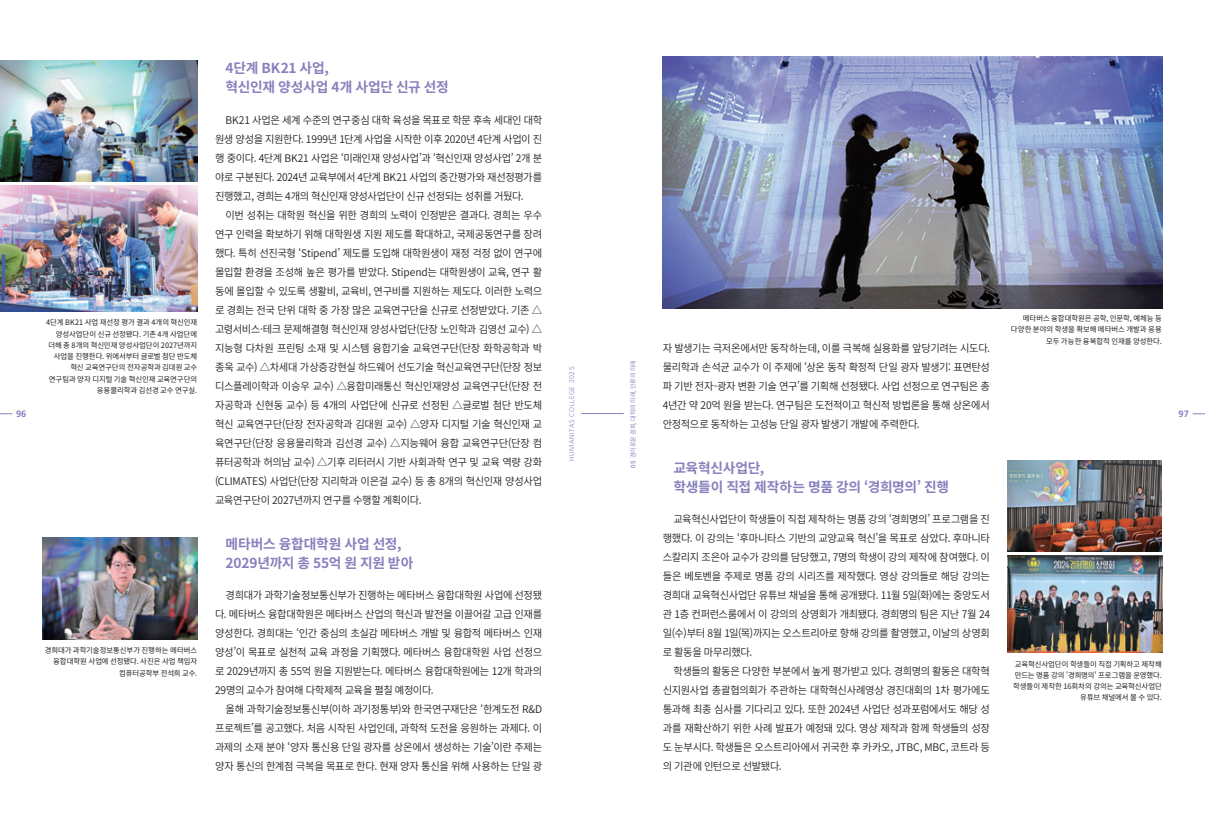
<style>
.page{position:relative;width:1205px;height:815px;background:#fff}
.page>*{position:absolute;margin:0;border:0;box-sizing:border-box;transform-origin:0 0}
.t1{font:700 13.75px/19px "Source Han Sans K";letter-spacing:-.015em;color:#8781bd}
.t2{font:10.5px/19px "Source Han Sans K";letter-spacing:-.035em;color:#231f20;text-align:justify}
.t3{font:700 9.25px "Frutiger LT Std";color:#8781bd}
.t4{font:7.5px/11.2px "Source Han Sans K";letter-spacing:-.01em;color:#231f20;text-align:right}
.t5{font:300 6.88px "Frutiger LT Std";letter-spacing:.075em;color:#8781bd}
.t6{font:6.25px "Source Han Sans K";letter-spacing:-.02em;color:#8781bd}
.s1{font-weight:500}
</style>
<div class="page">
<svg style="left:1192px;top:414px;width:13px;height:1px"></svg>
<svg style="left:0;top:414px;width:12px;height:1px"></svg>
<hr style="left:581px;top:413px;width:43px;height:1px;background:#8781bd">
<img style="left:1007px;top:461px;width:155px;height:91px">
<img style="left:1007px;top:555px;width:155px;height:98px">
<img style="left:0;top:61px;width:197px;height:121px">
<img style="left:0;top:186px;width:197px;height:126px">
<img style="left:663px;top:57px;width:499px;height:251px">
<img style="left:43px;top:537px;width:154px;height:102px">
<p class="t3" style="left:16px;top:409px;width:12px">96</p>
<p class="t4" style="left:46px;top:317px;width:153px">4단계 BK21 사업 재선정 평가 결과 4개의 혁신인재 양성사업단이 신규 선정됐다. 기존 4개 사업단에 더해 총 8개의 혁신인재 양성사업단이 2027년까지 사업을 진행한다. 위에서부터 글로벌 첨단 반도체 혁신 교육연구단의 전자공학과 김대원 교수 연구팀과 양자 디지털 기술 혁신인재 교육연구단의 응용물리학과 김선경 교수 연구실.</p>
<p class="t4" style="left:45px;top:645px;width:154px">경희대가 과학기술정보통신부가 진행하는 메타버스 융합대학원 사업에 선정됐다. 사진은 사업 책임자 컴퓨터공학부 전석희 교수.</p>
<h1 class="t1" style="left:226px;top:59px;width:225px">4단계 BK21 사업,<br>혁신인재 양성사업 4개 사업단 신규 선정</h1>
<p class="t2" style="left:215px;top:111px;width:329px;text-indent:11px">BK21 사업은 세계 수준의 연구중심 대학 육성을 목표로 학문 후속 세대인 대학 원생 양성을 지원한다. 1999년 1단계 사업을 시작한 이후 2020년 4단계 사업이 진 행 중이다. 4단계 BK21 사업은 ‘미래인재 양성사업’과 ‘혁신인재 양성사업’ 2개 분 야로 구분된다. 2024년 교육부에서 4단계 BK21 사업의 중간평가와 재선정평가를 진행했고, 경희는 4개의 혁신인재 양성사업단이 신규 선정되는 성취를 거뒀다.</p>
<p class="t2" style="left:215px;top:206px;width:329px;text-indent:11px">이번 성취는 대학원 혁신을 위한 경희의 노력이 인정받은 결과다. 경희는 우수 연구 인력을 확보하기 위해 대학원생 지원 제도를 확대하고, 국제공동연구를 장려 했다. 특히 선진국형 ‘Stipend’ 제도를 도입해 대학원생이 재정 걱정 없이 연구에 몰입할 환경을 조성해 높은 평가를 받았다. Stipend는 대학원생이 교육, 연구 활 동에 몰입할 수 있도록 생활비, 교육비, 연구비를 지원하는 제도다. 이러한 노력으 로 경희는 전국 단위 대학 중 가장 많은 교육연구단을 신규로 선정받았다. 기존 △ 고령서비스·테크 문제해결형 혁신인재 양성사업단(단장 노인학과 김영선 교수) △ 지능형 다차원 프린팅 소재 및 시스템 융합기술 교육연구단(단장 화학공학과 박 종욱 교수) △차세대 가상증강현실 하드웨어 선도기술 혁신교육연구단(단장 정보 디스플레이학과 이승우 교수) △융합미래통신 혁신인재양성 교육연구단(단장 전 자공학과 신현동 교수) 등 4개의 사업단에 신규로 선정된 △글로벌 첨단 반도체 혁신 교육연구단(단장 전자공학과 김대원 교수) △양자 디지털 기술 혁신인재 교 육연구단(단장 응용물리학과 김선경 교수) △지능웨어 융합 교육연구단(단장 컴 퓨터공학과 허의남 교수) △기후 리터러시 기반 사회과학 연구 및 교육 역량 강화 (CLIMATES) 사업단(단장 지리학과 이은걸 교수) 등 총 8개의 혁신인재 양성사업 교육연구단이 2027년까지 연구를 수행할 계획이다.</p>
<h1 class="t1" style="left:226px;top:534px;width:189px">메타버스 융합대학원 사업 선정,<br>2029년까지 총 55억 원 지원 받아</h1>
<p class="t2" style="left:215px;top:586px;width:329px;text-indent:11px">경희대가 과학기술정보통신부가 진행하는 메타버스 융합대학원 사업에 선정됐 다. 메타버스 융합대학원은 메타버스 산업의 혁신과 발전을 이끌어갈 고급 인재를 양성한다. 경희대는 ‘인간 중심의 초실감 메타버스 개발 및 융합적 메타버스 인재 양성’이 목표로 실천적 교육 과정을 기획했다. 메타버스 융합대학원 사업 선정으 로 2029년까지 총 55억 원을 지원받는다. 메타버스 융합대학원에는 12개 학과의 29명의 교수가 참여해 다학제적 교육을 펼칠 예정이다.</p>
<p class="t2" style="left:215px;top:700px;width:329px;text-indent:11px">올해 과학기술정보통신부(이하 과기정통부)와 한국연구재단은 ‘한계도전 R&amp;D 프로젝트’를 공고했다. 처음 시작된 사업인데, 과학적 도전을 응원하는 과제다. 이 과제의 소재 분야 ‘양자 통신용 단일 광자를 상온에서 생성하는 기술’이란 주제는 양자 통신의 한계점 극복을 목표로 한다. 현재 양자 통신을 위해 사용하는 단일 광</p>
<p class="t5" style="left:568px;top:461px;width:96px;rotate:-90deg">HUMANITAS COLLEGE 2025</p>
<p class="t6" style="left:629px;top:468px;width:109px;rotate:-90deg"><span class="s1">05</span> 경이로운 경희, 대학의 미래, 인류의 미래</p>
<p class="t2" style="left:663px;top:339px;width:329px">자 발생기는 극저온에서만 동작하는데, 이를 극복해 실용화를 앞당기려는 시도다. 물리학과 손석균 교수가 이 주제에 ‘상온 동작 확정적 단일 광자 발생기: 표면탄성 파 기반 전자-광자 변환 기술 연구’를 기획해 선정됐다. 사업 선정으로 연구팀은 총 4년간 약 20억 원을 받는다. 연구팀은 도전적이고 혁신적 방법론을 통해 상온에서 안정적으로 동작하는 고성능 단일 광자 발생기 개발에 주력한다.</p>
<h1 class="t1" style="left:673px;top:458px;width:277px">교육혁신사업단,<br>학생들이 직접 제작하는 명품 강의 ‘경희명의’ 진행</h1>
<p class="t2" style="left:663px;top:510px;width:329px;text-indent:11px">교육혁신사업단이 학생들이 직접 제작하는 명품 강의 ‘경희명의’ 프로그램을 진 행했다. 이 강의는 ‘후마니타스 기반의 교양교육 혁신’을 목표로 삼았다. 후마니타 스칼리지 조은아 교수가 강의를 담당했고, 7명의 학생이 강의 제작에 참여했다. 이 들은 베토벤을 주제로 명품 강의 시리즈를 제작했다. 영상 강의들로 해당 강의는 경희대 교육혁신사업단 유튜브 채널을 통해 공개됐다. 11월 5일(화)에는 중앙도서 관 1층 컨퍼런스룸에서 이 강의의 상영회가 개최됐다. 경희명의 팀은 지난 7월 24 일(수)부터 8월 1일(목)까지는 오스트리아로 향해 강의를 촬영했고, 이날의 상영회 로 활동을 마무리했다.</p>
<p class="t2" style="left:663px;top:662px;width:329px;text-indent:11px">학생들의 활동은 다양한 부분에서 높게 평가받고 있다. 경희명의 활동은 대학혁 신지원사업 총괄협의회가 주관하는 대학혁신사례영상 경진대회의 1차 평가에도 통과해 최종 심사를 기다리고 있다. 또한 2024년 사업단 성과포럼에서도 해당 성 과를 재확산하기 위한 사례 발표가 예정돼 있다. 영상 제작과 함께 학생들의 성장 도 눈부시다. 학생들은 오스트리아에서 귀국한 후 카카오, JTBC, MBC, 코트라 등 의 기관에 인턴으로 선발됐다.</p>
<p class="t4" style="left:1011px;top:313px;width:153px">메타버스 융합대학원은 공학, 인문학, 예체능 등 다양한 분야의 학생을 확보해 메타버스 개발과 응용 모두 가능한 융복합적 인재를 양성한다.</p>
<p class="t3" style="left:1178px;top:409px;width:12px">97</p>
<p class="t4" style="left:1013px;top:658px;width:150px">교육혁신사업단이 학생들이 직접 기획하고 제작해 만드는 명품 강의 '경희명의' 프로그램을 운영했다. 학생들이 제작한 16회차의 강의는 교육혁신사업단 유튜브 채널에서 볼 수 있다.</p>
</div>
